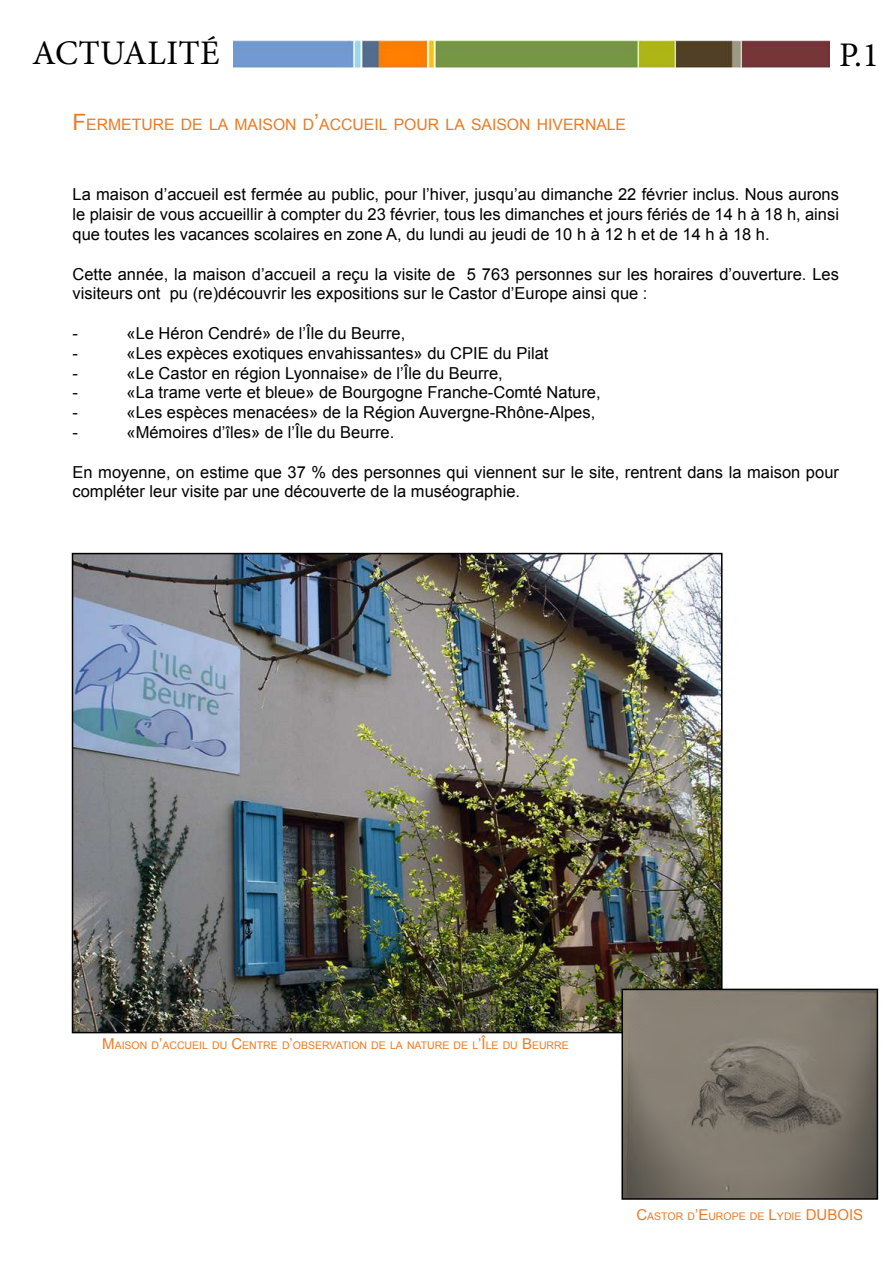
<style>
.page{position:relative;width:893px;height:1263px;background:#fff}
.page>*{position:absolute;margin:0;border:0;box-sizing:border-box;transform-origin:0 0}
.t1{font:34.5px "Minion Pro";letter-spacing:.01em;color:#000}
.t2{font:16.5px/19.8px "Arial";color:#000}
.t3{font:15.75px "Arial";color:#ed7a23}
.t4{font:10.5px "Arial";color:#ed7a23}
.s1{font-size:22.5px}
.s2{font-size:15px}
</style>
<div class="page">
<img style="left:234px;top:41px;width:595px;height:26px">
<img style="left:75px;top:556px;width:644px;height:474px">
<div style="left:72px;top:553px;width:650px;height:480px;border:2px solid #000"></div>
<img style="left:624px;top:992px;width:251px;height:205px">
<div style="left:621px;top:989px;width:257px;height:211px;border:2px solid #000"></div>
<h1 class="t1" style="left:32px;top:30px;width:189px">ACTUALITÉ</h1>
<p class="t3" style="left:72px;top:115px;width:555px"><span class="s1">F</span>ERMETURE DE LA MAISON D<span class="s1">’</span>ACCUEIL POUR LA SAISON HIVERNALE</p>
<h1 class="t1" style="left:839px;top:31px;width:41px">P.1</h1>
<p class="t2" style="left:72px;top:185px;width:768px;text-align:justify">La maison d’accueil est fermée au public, pour l’hiver, jusqu’au dimanche 22 février inclus. Nous aurons le plaisir de vous accueillir à compter du 23 février, tous les dimanches et jours fériés de 14 h à 18 h, ainsi que toutes les vacances scolaires en zone A, du lundi au jeudi de 10 h à 12 h et de 14 h à 18 h.</p>
<p class="t2" style="left:73px;top:264px;width:768px">Cette année, la maison d’accueil a reçu la visite de 5 763 personnes sur les horaires d’ouverture. Les visiteurs ont pu (re)découvrir les expositions sur le Castor d’Europe ainsi que :</p>
<p class="t2" style="left:73px;top:324px;width:7px">-</p>
<p class="t2" style="left:127px;top:324px;width:280px">«Le Héron Cendré» de l’Île du Beurre,</p>
<p class="t2" style="left:73px;top:343px;width:7px">-</p>
<p class="t2" style="left:127px;top:343px;width:423px">«Les expèces exotiques envahissantes» du CPIE du Pilat</p>
<p class="t2" style="left:73px;top:363px;width:7px">-</p>
<p class="t2" style="left:127px;top:363px;width:378px">«Le Castor en région Lyonnaise» de l’Île du Beurre,</p>
<p class="t2" style="left:73px;top:383px;width:7px">-</p>
<p class="t2" style="left:127px;top:383px;width:476px">«La trame verte et bleue» de Bourgogne Franche-Comté Nature,</p>
<p class="t2" style="left:73px;top:403px;width:7px">-</p>
<p class="t2" style="left:127px;top:403px;width:470px">«Les espèces menacées» de la Région Auvergne-Rhône-Alpes,</p>
<p class="t2" style="left:73px;top:423px;width:7px">-</p>
<p class="t2" style="left:127px;top:423px;width:269px">«Mémoires d’îles» de l’Île du Beurre.</p>
<p class="t2" style="left:73px;top:462px;width:768px">En moyenne, on estime que 37 % des personnes qui viennent sur le site, rentrent dans la maison pour compléter leur visite par une découverte de la muséographie.</p>
<p class="t4" style="left:102px;top:1039px;width:468px"><span class="s2">M</span>AISON D<span class="s2">’</span>ACCUEIL DU <span class="s2">C</span>ENTRE D<span class="s2">’</span>OBSERVATION DE LA NATURE DE L<span class="s2">’Î</span>LE DU <span class="s2">B</span>EURRE</p>
<p class="t4" style="left:636px;top:1209px;width:180px"><span class="s2">C</span>ASTOR D<span class="s2">’E</span>UROPE DE <span class="s2">L</span>YDIE <span class="s2">DUBOIS</span></p>
</div>
